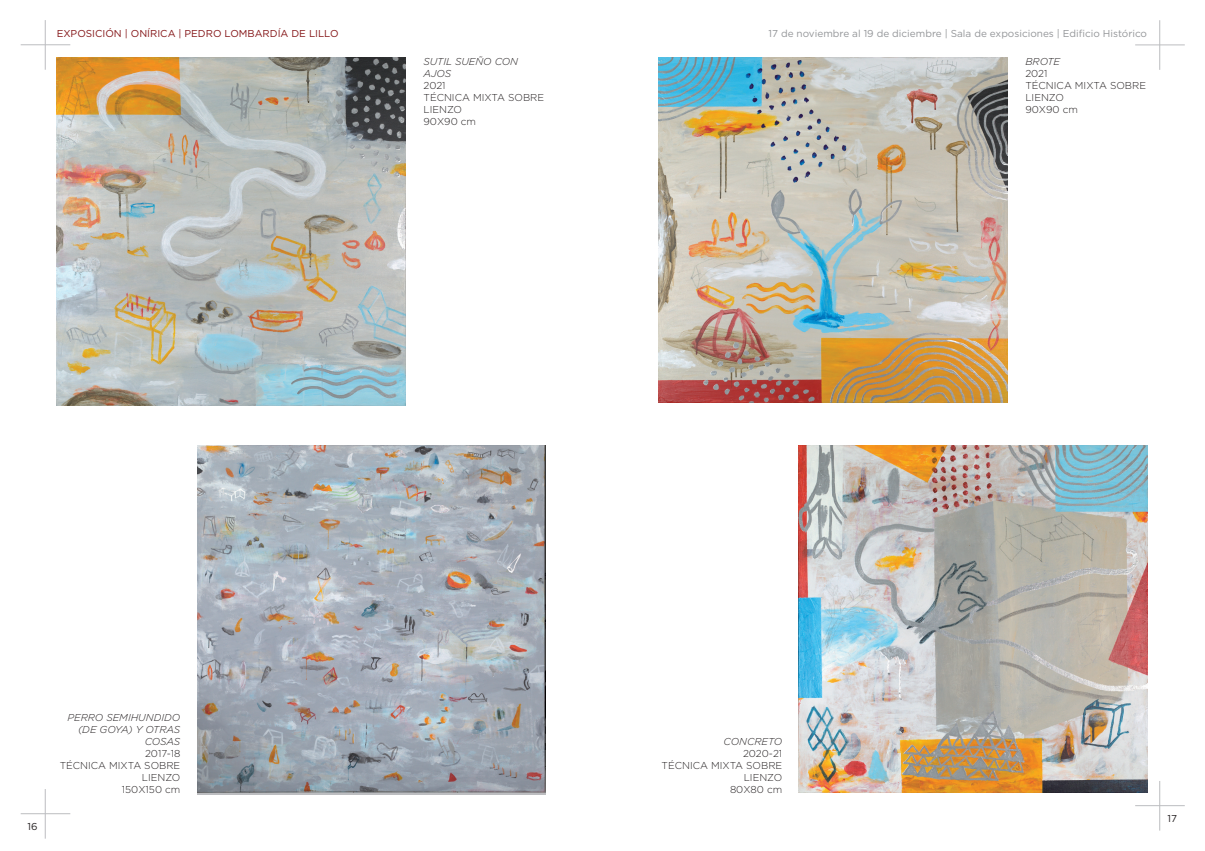
<style>
.page{position:relative;width:1205px;height:851px;background:#fff}
.page>*{position:absolute;margin:0;border:0;box-sizing:border-box;transform-origin:0 0}
.t1{font:300 10px/12px "Gotham";color:#231f20}
.t2{font:10px "Gotham";color:#939598}
.t3{font:italic 300 10px/12px "Gotham";color:#231f20}
.t4{font:10px "Gotham";color:#841517}
.t5{font:10px "Gotham";color:#231f20}
</style>
<div class="page">
<hr style="left:45px;top:20px;width:1px;height:50px;background:#bcbdc0">
<hr style="left:45px;top:788px;width:1px;height:50px;background:#bcbdc0">
<hr style="left:21px;top:44px;width:49px;height:1px;background:#bcbdc0">
<hr style="left:21px;top:813px;width:49px;height:1px;background:#bcbdc0">
<hr style="left:1159px;top:20px;width:1px;height:50px;background:#bcbdc0">
<hr style="left:1159px;top:780px;width:1px;height:50px;background:#bcbdc0">
<hr style="left:1135px;top:45px;width:50px;height:1px;background:#bcbdc0">
<hr style="left:1135px;top:805px;width:50px;height:1px;background:#bcbdc0">
<img style="left:57px;top:57px;width:349px;height:349px">
<img style="left:659px;top:57px;width:348px;height:345px">
<img style="left:197px;top:445px;width:348px;height:347px">
<img style="left:799px;top:445px;width:348px;height:346px">
<p class="t4" style="left:57px;top:27px;width:283px">EXPOSICIÓN | ONÍRICA | PEDRO LOMBARDÍA DE LILLO</p>
<p class="t2" style="left:768px;top:27px;width:380px">17 de noviembre al 19 de diciembre | Sala de exposiciones | Edificio Histórico</p>
<p class="t3" style="left:423px;top:55px;width:96px">SUTIL SUEÑO CON<br>AJOS</p>
<p class="t1" style="left:423px;top:79px;width:122px">2021<br>TÉCNICA MIXTA SOBRE<br>LIENZO<br>90X90 cm</p>
<p class="t3" style="left:1025px;top:55px;width:36px">BROTE</p>
<p class="t1" style="left:1025px;top:67px;width:122px">2021<br>TÉCNICA MIXTA SOBRE<br>LIENZO<br>90X90 cm</p>
<p class="t5" style="left:28px;top:820px;width:12px">16</p>
<p class="t3" style="left:68px;top:711px;width:114px;text-align:right">PERRO SEMIHUNDIDO (DE GOYA) Y OTRAS<br>COSAS</p>
<p class="t1" style="left:60px;top:747px;width:122px;text-align:right">2017-18<br>TÉCNICA MIXTA SOBRE<br>LIENZO<br>150X150 cm</p>
<p class="t3" style="left:723px;top:735px;width:60px">CONCRETO</p>
<p class="t1" style="left:661px;top:747px;width:122px;text-align:right">2020-21<br>TÉCNICA MIXTA SOBRE<br>LIENZO<br>80X80 cm</p>
<p class="t5" style="left:1167px;top:812px;width:11px">17</p>
</div>
